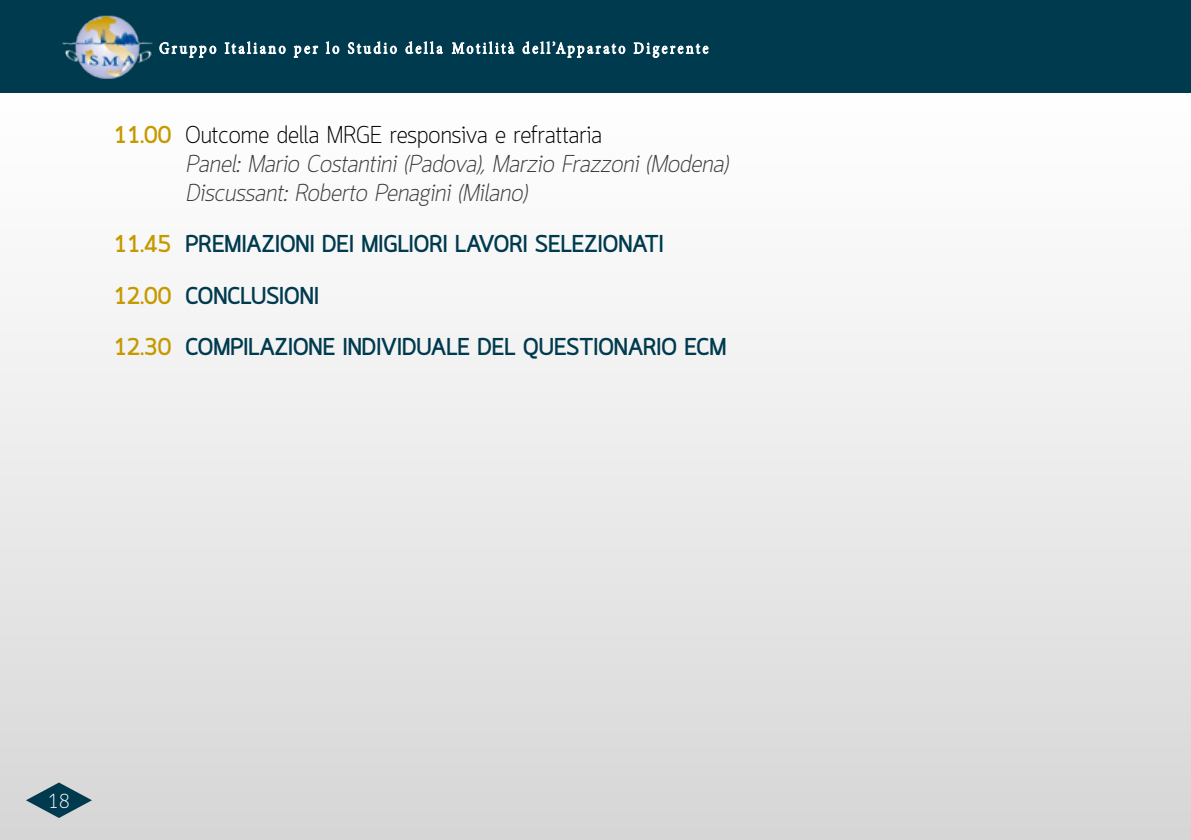
<style>
.page{position:relative;width:1191px;height:840px;background:#fff}
.page>*{position:absolute;margin:0;border:0;box-sizing:border-box;transform-origin:0 0}
.t1{font:italic 300 24px/28.8px "Quark";color:#3c3c3b}
.t2{font:700 24px/51.4px "Quark";color:#003a4e}
.t3{font:300 20px "Quark";color:#fff}
.s1{font-weight:700;font-style:normal;color:#c59a00}
.s2{font-style:normal;color:#000}
.s3{color:#c59a00}
</style>
<div class="page">
<div style="left:0;top:82px;width:1191px;height:757px;background:linear-gradient(to bottom,#fff,#d7d7d7)"></div>
<div style="left:0;top:0;width:1191px;height:93px;background:#003a4e"></div>
<img style="left:62px;top:15px;width:91px;height:64px">
<svg style="left:159px;top:41px;width:549px;height:62px"></svg>
<svg style="left:26px;top:782px;width:66px;height:35px;background:#6a8892"></svg>
<p class="t1" style="left:185px;top:122px;width:549px;text-indent:-72px"><span class="s1">11.00</span> <span class="s2">Outcome della MRGE responsiva e refrattaria<br></span>Panel: Mario Costantini (Padova), Marzio Frazzoni (Modena)<br>Discussant: Roberto Penagini (Milano)</p>
<p class="t2" style="left:113px;top:220px;width:614px"><span class="s3">11.45</span> PREMIAZIONI DEI MIGLIORI LAVORI SELEZIONATI<br><span class="s3">12.00</span> CONCLUSIONI<br><span class="s3">12.30</span> COMPILAZIONE INDIVIDUALE DEL QUESTIONARIO ECM</p>
<p class="t3" style="left:48px;top:788px;width:24px">18</p>
</div>
